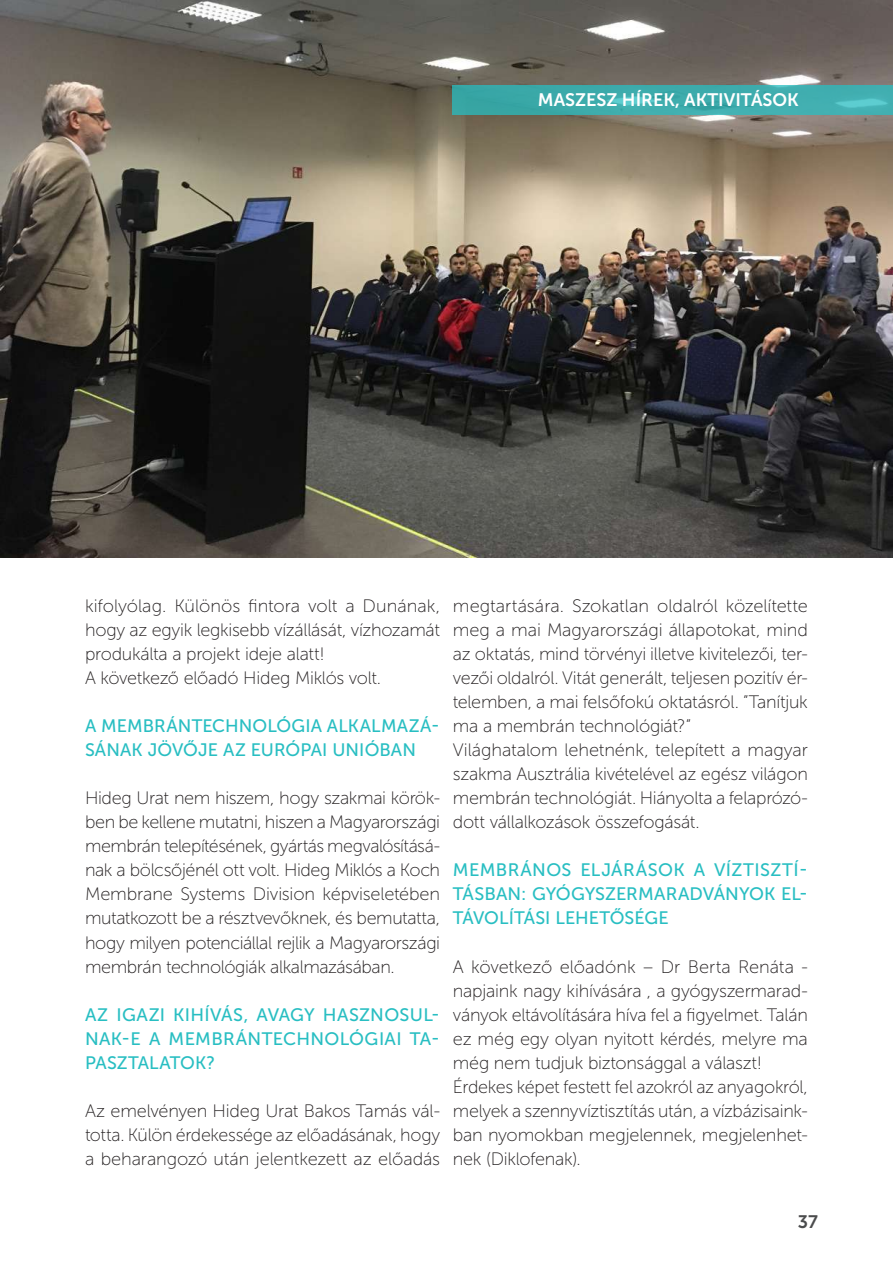
<style>
.page{position:relative;width:893px;height:1263px;background:#fff}
.page>*{position:absolute;margin:0;border:0;box-sizing:border-box;transform-origin:0 0}
.t1{font:18px/24px "Museo Sans 100";letter-spacing:-.015em;color:#231f20}
.t2{font:18px/24px "Museo Sans 500";letter-spacing:.005em;color:#28bec2;text-align:justify}
.t3{font:18px "Museo Sans 700";color:#fff}
.t4{font:18px "Museo Sans 700";color:#4b4c4d}
</style>
<div class="page">
<img style="left:0;top:0;width:893px;height:557px">
<svg style="left:453px;top:85px;width:440px;height:30px;background:#3eacad"></svg>
<p class="t3" style="left:538px;top:90px;width:262px">MASZESZ HÍREK, AKTIVITÁSOK</p>
<p class="t1" style="left:85px;top:594px;width:357px">kifolyólag. Különös fintora volt a Dunának, hogy az egyik legkisebb vízállását, vízhozamát produkálta a projekt ideje alatt!<br>A következő előadó Hideg Miklós volt.</p>
<p class="t2" style="left:85px;top:714px;width:357px">A MEMBRÁNTECHNOLÓGIA ALKALMAZÁ-<br>SÁNAK JÖVŐJE AZ EURÓPAI UNIÓBAN</p>
<p class="t1" style="left:85px;top:786px;width:357px;text-align:justify">Hideg Urat nem hiszem, hogy szakmai körök&shy;ben be kellene mutatni, hiszen a Magyarországi membrán telepítésének, gyártás megvalósításá&shy;nak a bölcsőjénél ott volt. Hideg Miklós a Koch Membrane Systems Division képviseletében mutatkozott be a résztvevőknek, és bemutatta, hogy milyen potenciállal rejlik a Magyarországi membrán technológiák alkalmazásában.</p>
<p class="t2" style="left:85px;top:1002px;width:357px">AZ IGAZI KIHÍVÁS, AVAGY HASZNOSUL-NAK-E A MEMBRÁNTECHNOLÓGIAI TA-PASZTALATOK?</p>
<p class="t1" style="left:85px;top:1098px;width:357px;text-align:justify">Az emelvényen Hideg Urat Bakos Tamás vál&shy;totta. Külön érdekessége az előadásának, hogy a beharangozó után jelentkezett az előadás</p>
<p class="t1" style="left:453px;top:594px;width:357px">megtartására. Szokatlan oldalról közelítette meg a mai Magyarországi állapotokat, mind az oktatás, mind törvényi illetve kivitelezői, ter&shy;vezői oldalról. Vitát generált, teljesen pozitív ér&shy;telemben, a mai felsőfokú oktatásról. ”Tanítjuk ma a membrán technológiát?”<br>Világhatalom lehetnénk, telepített a magyar szakma Ausztrália kivételével az egész világon membrán technológiát. Hiányolta a felaprózó&shy;dott vállalkozások összefogását.</p>
<p class="t2" style="left:453px;top:858px;width:357px">MEMBRÁNOS ELJÁRÁSOK A VÍZTISZTÍ-TÁSBAN: GYÓGYSZERMARADVÁNYOK EL-TÁVOLÍTÁSI LEHETŐSÉGE</p>
<p class="t1" style="left:453px;top:954px;width:357px">A következő előadónk – Dr Berta Renáta - napjaink nagy kihívására , a gyógyszermarad&shy;ványok eltávolítására híva fel a figyelmet. Talán ez még egy olyan nyitott kérdés, melyre ma még nem tudjuk biztonsággal a választ!<br>Érdekes képet festett fel azokról az anyagokról, melyek a szennyvíztisztítás után, a vízbázisaink&shy;ban nyomokban megjelennek, megjelenhet&shy;nek (Diklofenak).</p>
<p class="t4" style="left:798px;top:1212px;width:22px">37</p>
</div>
